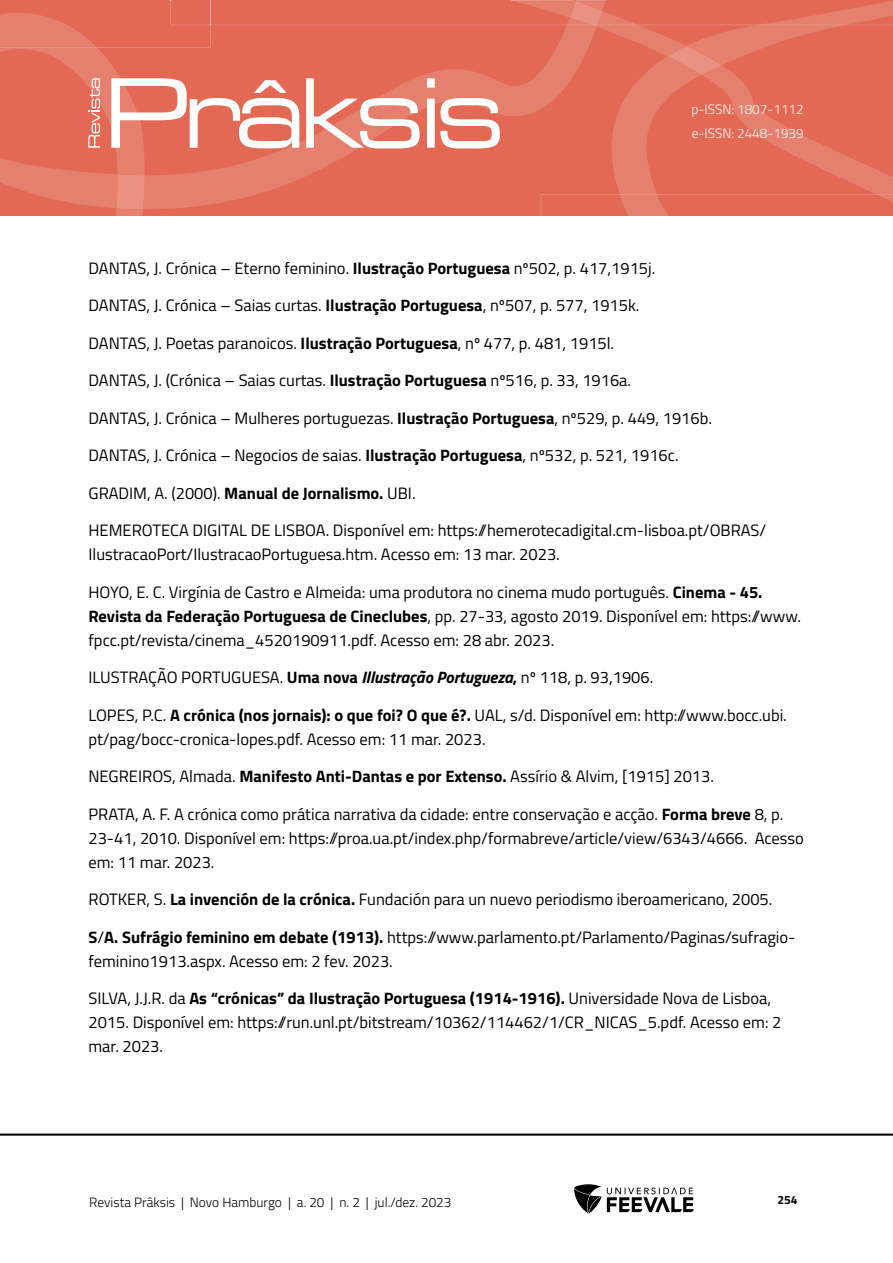
<style>
.page{position:relative;width:893px;height:1263px;background:#fff}
.page>*{position:absolute;margin:0;border:0;box-sizing:border-box;transform-origin:0 0}
.Referências{font:16.5px/24px "Titillium Web";color:#000}
.t1{font:300 13.5px "Titillium Web";color:#000}
.t2{font:300 13.5px/24px "Titillium Web";color:#fff}
.t3{font:700 12px "Titillium Web";color:#000}
.s1{font-weight:700}
.s2{font-weight:700;font-style:italic}
</style>
<div class="page">
<hr style="left:0;top:1133px;width:893px;height:3px;background:#000">
<svg style="left:574px;top:1184px;width:120px;height:29px"></svg>
<svg style="left:0;top:0;width:893px;height:216px;background:#e57562"></svg>
<p class="t2" style="left:691px;top:97px;width:114px">p-ISSN: 1807-1112 e-ISSN: 2448-1939</p>
<p class="Referências" style="left:88px;top:255px;width:568px">DANTAS, J. Crónica – Eterno feminino. <span class="s1">Ilustração Portuguesa</span> nº502, p. 417,1915j.</p>
<p class="Referências" style="left:88px;top:293px;width:552px">DANTAS, J. Crónica – Saias curtas. <span class="s1">Ilustração Portuguesa</span>, nº507, p. 577, 1915k.</p>
<p class="Referências" style="left:88px;top:330px;width:527px">DANTAS, J. Poetas paranoicos. <span class="s1">Ilustração Portuguesa</span>, nº 477, p. 481, 1915l.</p>
<p class="Referências" style="left:88px;top:368px;width:544px">DANTAS, J. (Crónica – Saias curtas. <span class="s1">Ilustração Portuguesa</span> nº516, p. 33, 1916a.</p>
<p class="Referências" style="left:88px;top:405px;width:625px">DANTAS, J. Crónica – Mulheres portuguezas. <span class="s1">Ilustração Portuguesa</span>, nº529, p. 449, 1916b.</p>
<p class="Referências" style="left:88px;top:443px;width:592px">DANTAS, J. Crónica – Negocios de saias. <span class="s1">Ilustração Portuguesa</span>, nº532, p. 521, 1916c.</p>
<p class="Referências" style="left:88px;top:480px;width:329px">GRADIM, A. (2000). <span class="s1">Manual de Jornalismo.</span> UBI.</p>
<p class="Referências" style="left:88px;top:518px;width:679px">HEMEROTECA DIGITAL DE LISBOA. Disponível em: https://hemerotecadigital.cm-lisboa.pt/OBRAS/<br>IlustracaoPort/IlustracaoPortuguesa.htm. Acesso em: 13 mar. 2023.</p>
<p class="Referências" style="left:88px;top:579px;width:714px">HOYO, E. C. Virgínia de Castro e Almeida: uma produtora no cinema mudo português. <span class="s1">Cinema - 45.<br>Revista da Federação Portuguesa de Cineclubes</span>, pp. 27-33, agosto 2019. Disponível em: https://www. fpcc.pt/revista/cinema_4520190911.pdf. Acesso em: 28 abr. 2023.</p>
<p class="Referências" style="left:88px;top:665px;width:566px">ILUSTRAÇÃO PORTUGUESA. <span class="s1">Uma nova</span> <span class="s2">Illustração Portugueza</span><span class="s1">,</span> nº 118, p. 93,1906.</p>
<p class="Referências" style="left:88px;top:702px;width:700px">LOPES, P.C. <span class="s1">A crónica (nos jornais): o que foi? O que é?.</span> UAL, s/d. Disponível em: http://www.bocc.ubi. pt/pag/bocc-cronica-lopes.pdf. Acesso em: 11 mar. 2023.</p>
<p class="Referências" style="left:88px;top:764px;width:627px">NEGREIROS, Almada. <span class="s1">Manifesto Anti-Dantas e por Extenso.</span> Assírio &amp; Alvim, [1915] 2013.</p>
<p class="Referências" style="left:88px;top:801px;width:717px">PRATA, A. F. A crónica como prática narrativa da cidade: entre conservação e acção. <span class="s1">Forma breve</span> 8, p.<br>23-41, 2010. Disponível em: https://proa.ua.pt/index.php/formabreve/article/view/6343/4666. Acesso em: 11 mar. 2023.</p>
<p class="Referências" style="left:88px;top:887px;width:685px">ROTKER, S. <span class="s1">La invención de la crónica.</span> Fundación para un nuevo periodismo iberoamericano, 2005.</p>
<p class="Referências" style="left:88px;top:924px;width:708px"><span class="s1">S</span>/<span class="s1">A. Sufrágio feminino em debate (1913).</span> https://www.parlamento.pt/Parlamento/Paginas/sufragio&shy;feminino1913.aspx. Acesso em: 2 fev. 2023.</p>
<p class="Referências" style="left:88px;top:986px;width:694px">SILVA, J.J.R. da <span class="s1">As “crónicas” da Ilustração Portuguesa (1914-1916).</span> Universidade Nova de Lisboa,<br>2015. Disponível em: https://run.unl.pt/bitstream/10362/114462/1/CR_NICAS_5.pdf. Acesso em: 2 mar. 2023.</p>
<p class="t1" style="left:89px;top:1192px;width:364px">Revista Prâksis | Novo Hamburgo | a. 20 | n. 2 | jul./dez. 2023</p>
<p class="t3" style="left:777px;top:1190px;width:22px">254</p>
</div>
